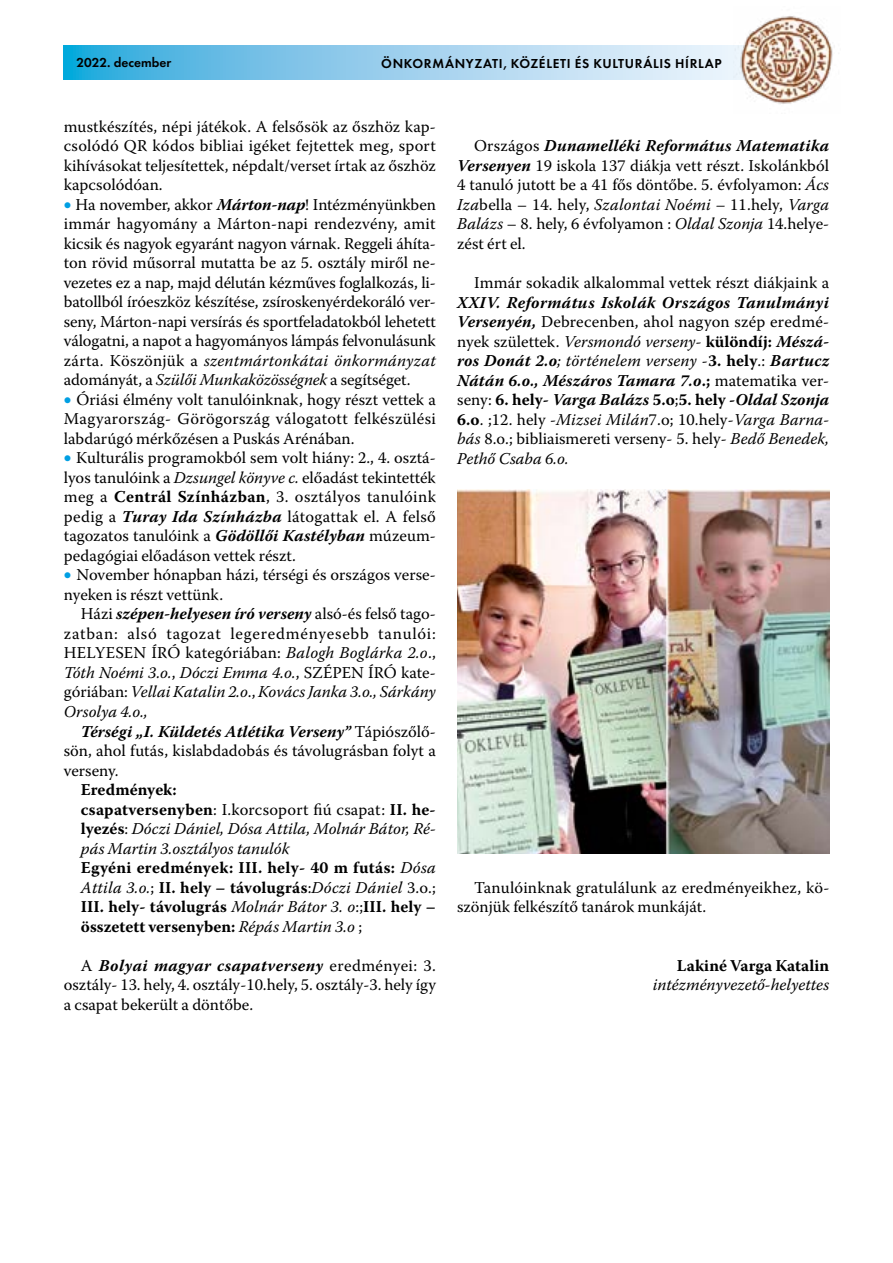
<style>
.page{position:relative;width:893px;height:1263px;background:#fff}
.page>*{position:absolute;margin:0;border:0;box-sizing:border-box;transform-origin:0 0}
.t1{font:16.5px/19.5px "Warnock Pro";color:#000;text-align:justify}
.t2{font:700 16.5px/19.5px "Warnock Pro";letter-spacing:.005em;color:#000}
.t3{font:italic 16.5px "Warnock Pro";color:#000}
.t4{font:600 13.5px "Futura TEE";letter-spacing:.04em;color:#000}
.t5{font:600 13.5px "Futura TEE";color:#000}
.s1{color:#009fe3}
.s2{font-weight:700;font-style:italic}
.s3{font-style:italic}
.s4{font-weight:700}
.s5{font-weight:400}
.s6{font-weight:400;font-style:italic}
</style>
<div class="page">
<svg style="left:64px;top:45px;width:669px;height:34px;background:#94cfec"></svg>
<img style="left:733px;top:16px;width:102px;height:88px">
<img style="left:457px;top:490px;width:372px;height:363px">
<p class="t5" style="left:77px;top:54px;width:96px">2022. december</p>
<p class="t4" style="left:381px;top:55px;width:342px">ÖNKORMÁNYZATI, KÖZÉLETI ÉS KULTURÁLIS HÍRLAP</p>
<p class="t1" style="left:64px;top:116px;width:374px">mustkészítés, népi játékok. A felsősök az őszhöz kap&shy;csolódó QR kódos bibliai igéket fejtettek meg, sport kihívásokat teljesítettek, népdalt/verset írtak az őszhöz kapcsolódóan.</p>
<p class="t1" style="left:64px;top:194px;width:374px"><span class="s1">•</span> Ha november, akkor <span class="s2">Márton-nap</span>! Intézményünkben immár hagyomány a Márton-napi rendezvény, amit kicsik és nagyok egyaránt nagyon várnak. Reggeli áhíta&shy;ton rövid műsorral mutatta be az 5. osztály miről ne&shy;vezetes ez a nap, majd délután kézműves foglalkozás, li&shy;batollból íróeszköz készítése, zsíroskenyérdekoráló ver&shy;seny, Márton-napi versírás és sportfeladatokból lehetett válogatni, a napot a hagyományos lámpás felvonulásunk zárta. Köszönjük a <span class="s3">szentmártonkátai önkormányzat </span>adományát, a <span class="s3">Szülői Munkaközösségnek</span> a segítséget.</p>
<p class="t1" style="left:64px;top:389px;width:374px"><span class="s1">•</span> Óriási élmény volt tanulóinknak, hogy részt vettek a Magyarország- Görögország válogatott felkészülési labdarúgó mérkőzésen a Puskás Arénában.</p>
<p class="t1" style="left:64px;top:448px;width:374px"><span class="s1">•</span> Kulturális programokból sem volt hiány: 2., 4. osztá&shy;lyos tanulóink a <span class="s3">Dzsungel könyve c.</span> előadást tekintették meg a <span class="s4">Centrál Színházban</span>, 3. osztályos tanulóink pedig a <span class="s2">Turay Ida Színházba</span> látogattak el. A felső tagozatos tanulóink a <span class="s2">Gödöllői Kastélyban</span> múzeum&shy;pedagógiai előadáson vettek részt.</p>
<p class="t1" style="left:64px;top:565px;width:374px"><span class="s1">•</span> November hónapban házi, térségi és országos verse&shy;nyeken is részt vettünk.</p>
<p class="t1" style="left:64px;top:604px;width:374px;text-indent:17px">Házi <span class="s2">szépen-helyesen író verseny</span> alsó-és felső tago&shy;zatban: alsó tagozat legeredményesebb tanulói:<br>HELYESEN ÍRÓ kategóriában: <span class="s3">Balogh Boglárka 2.o</span>., <span class="s3">Tóth Noémi 3.o.</span>, <span class="s3">Dóczi Emma 4.o.</span>, SZÉPEN ÍRÓ kate&shy;góriában: <span class="s3">Vellai Katalin 2.o</span>., <span class="s3">Kovács Janka 3.o., Sárkány Orsolya 4.o.,</span></p>
<p class="t1" style="left:64px;top:721px;width:374px;text-indent:17px"><span class="s2">Térségi „I. Küldetés Atlétika Verseny”</span> Tápiószőlő&shy;sön, ahol futás, kislabdadobás és távolugrásban folyt a verseny.</p>
<p class="t2" style="left:81px;top:779px;width:357px">Eredmények:<br>csapatversenyben<span class="s5">: I.korcsoport fiú csapat:</span> II. he&shy;lyezés<span class="s5">:</span> <span class="s6">Dóczi Dániel, Dósa Attila, Molnár Bátor, Ré&shy;pás Martin 3.osztályos tanulók<br></span>Egyéni eredmények: III. hely- 40 m futás: <span class="s6">Dósa Attila 3.o.</span><span class="s5">;</span> II. hely – távolugrás<span class="s5">:</span><span class="s6">Dóczi Dániel</span> <span class="s5">3.o.; </span>III. hely- távolugrás <span class="s6">Molnár Bátor 3. o</span><span class="s5">:;</span>III. hely – összetett versenyben: <span class="s6">Répás Martin 3.o</span> <span class="s5">;</span></p>
<p class="t1" style="left:64px;top:955px;width:374px;text-indent:17px">A <span class="s2">Bolyai magyar csapatverseny</span> eredményei: 3. osztály- 13. hely, 4. osztály-10.hely, 5. osztály-3. hely így a csapat bekerült a döntőbe.</p>
<p class="t1" style="left:457px;top:136px;width:374px;text-indent:17px">Országos <span class="s2">Dunamelléki Református Matematika Versenyen</span> 19 iskola 137 diákja vett részt. Iskolánkból 4 tanuló jutott be a 41 fős döntőbe. 5. évfolyamon: <span class="s3">Ács Iza</span>bella – 14. hely, <span class="s3">Szalontai Noémi –</span> 11.hely, <span class="s3">Varga Balázs</span> – 8. hely, 6 évfolyamon : <span class="s3">Oldal Szonja</span> 14.helye&shy;zést ért el.</p>
<p class="t1" style="left:474px;top:273px;width:357px">Immár sokadik alkalommal vettek részt diákjaink a</p>
<p class="t1" style="left:457px;top:292px;width:374px"><span class="s2">XXIV. Református Iskolák Országos Tanulmányi Versenyén,</span> Debrecenben, ahol nagyon szép eredmé&shy;nyek születtek. <span class="s3">Versmondó verseny-</span> <span class="s4">különdíj:</span> <span class="s2">Mészá&shy;ros Donát 2.o</span><span class="s3">; történelem verseny</span> -<span class="s4">3. hely</span>.: <span class="s2">Bartucz Nátán 6.o., Mészáros Tamara 7.o</span><span class="s4">.;</span> matematika ver&shy;seny: <span class="s4">6. hely-</span> <span class="s2">Varga Balázs</span> <span class="s4">5.o</span>;<span class="s4">5. hely -</span><span class="s2">Oldal Szonja </span><span class="s4">6.o</span>. ;12. hely -<span class="s3">Mizsei Milán</span>7.o; 10.hely-<span class="s3">Varga Barna&shy;bás</span> 8.o.; bibliaismereti verseny- 5. hely- <span class="s3">Bedő Benedek, Pethő Csaba 6.o.</span></p>
<p class="t1" style="left:457px;top:877px;width:374px;text-indent:17px">Tanulóinknak gratulálunk az eredményeikhez, kö&shy;szönjük felkészítő tanárok munkáját.</p>
<p class="t2" style="left:677px;top:955px;width:154px">Lakiné Varga Katalin</p>
<p class="t3" style="left:653px;top:975px;width:178px">intézményvezető-helyettes</p>
</div>
